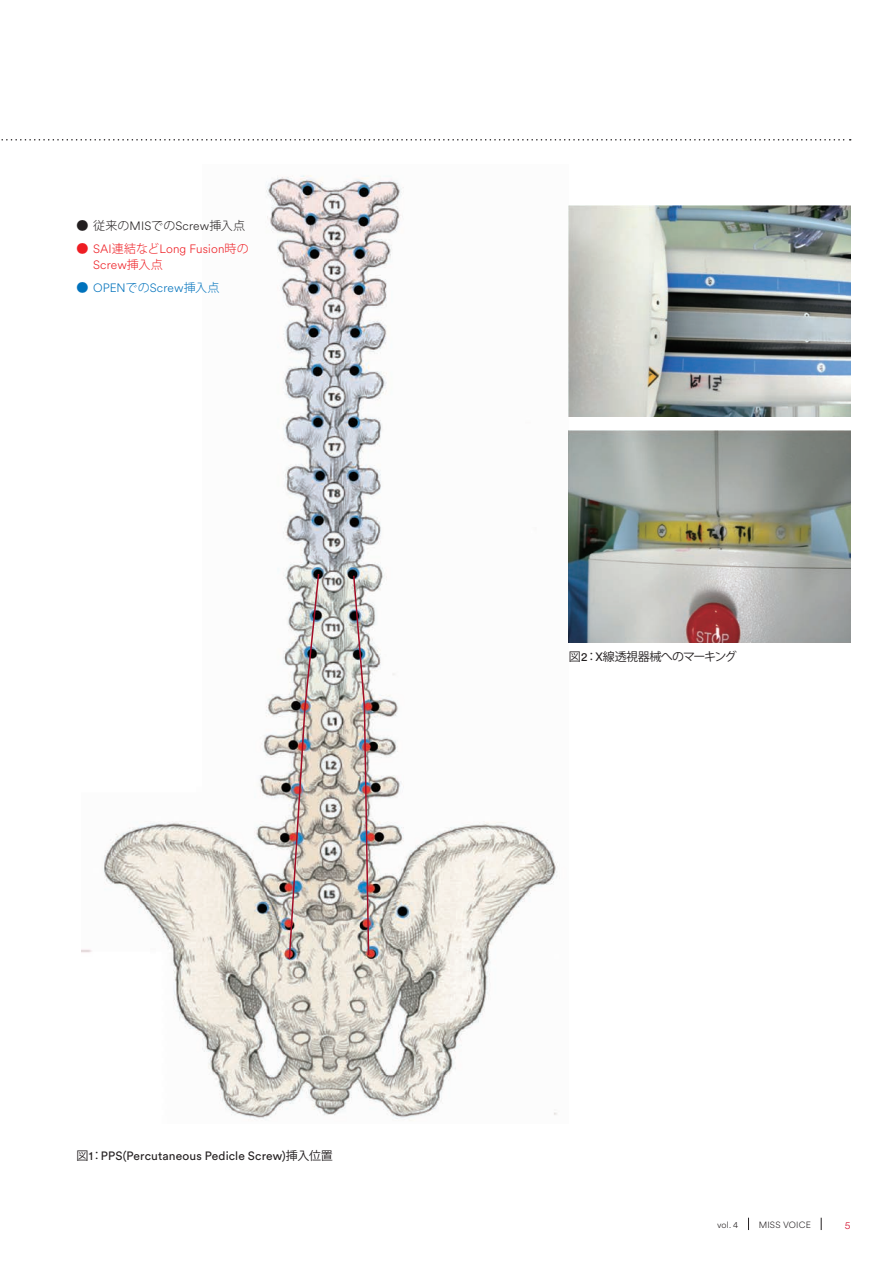
<style>
.page{position:relative;width:893px;height:1263px;background:#fff}
.page>*{position:absolute;margin:0;border:0;box-sizing:border-box;transform-origin:0 0}
.t1{font:12px "J&J Circular";letter-spacing:.01em;color:#231f20}
.t2{font:300 12px/16.5px "J&J Circular";letter-spacing:.01em;color:#ee1d23}
.t3{font:300 12px "Koz Go Pro";letter-spacing:.01em;color:#231f20}
.t4{font:12px "Koz Go Pro";letter-spacing:-.055em;color:#231f20}
.t5{font:300 12px "J&J Circular";letter-spacing:.01em;color:#0072bc}
.t6{font:300 10.5px "J&J Circular";color:#d30d2b}
.t7{font:300 9px "J&J Circular";letter-spacing:.025em;color:#231f20}
.s1{font-family:"J&J Circular"}
.s2{font-family:"Koz Go Pro"}
</style>
<div class="page">
<img style="left:82px;top:175px;width:487px;height:946px">
<img style="left:569px;top:205px;width:281px;height:212px">
<img style="left:569px;top:431px;width:281px;height:211px">
<img style="left:288px;top:572px;width:32px;height:389px">
<svg style="left:748px;top:1218px;width:1px;height:12px"></svg>
<svg style="left:821px;top:1218px;width:1px;height:12px"></svg>
<svg style="left:1px;top:139px;width:850px;height:2px"></svg>
<img style="left:352px;top:574px;width:18px;height:383px">
<p class="t3" style="left:77px;top:218px;width:170px">● 従来の<span class="s1">MIS</span>での<span class="s1">Screw</span>挿入点</p>
<p class="t2" style="left:93px;top:240px;width:157px;text-indent:-17px"><span class="s2">●</span> SAI<span class="s2">連結など</span>Long Fusion<span class="s2">時の<br></span>Screw<span class="s2">挿入点</span></p>
<p class="t5" style="left:77px;top:280px;width:145px"><span class="s2">●</span> OPEN<span class="s2">での</span>Screw<span class="s2">挿入点</span></p>
<p class="t1" style="left:77px;top:1147px;width:258px"><span class="s2">図</span>1<span class="s2">：</span>PPS(Percutaneous Pedicle Screw)<span class="s2">挿入位置</span></p>
<p class="t4" style="left:569px;top:649px;width:170px">図<span class="s1">2</span>：<span class="s1">X</span>線透視器械へのマーキング</p>
<p class="t7" style="left:717px;top:1219px;width:23px">vol. 4</p>
<p class="t7" style="left:759px;top:1219px;width:54px">MISS VOICE</p>
<p class="t6" style="left:845px;top:1218px;width:7px">5</p>
</div>
